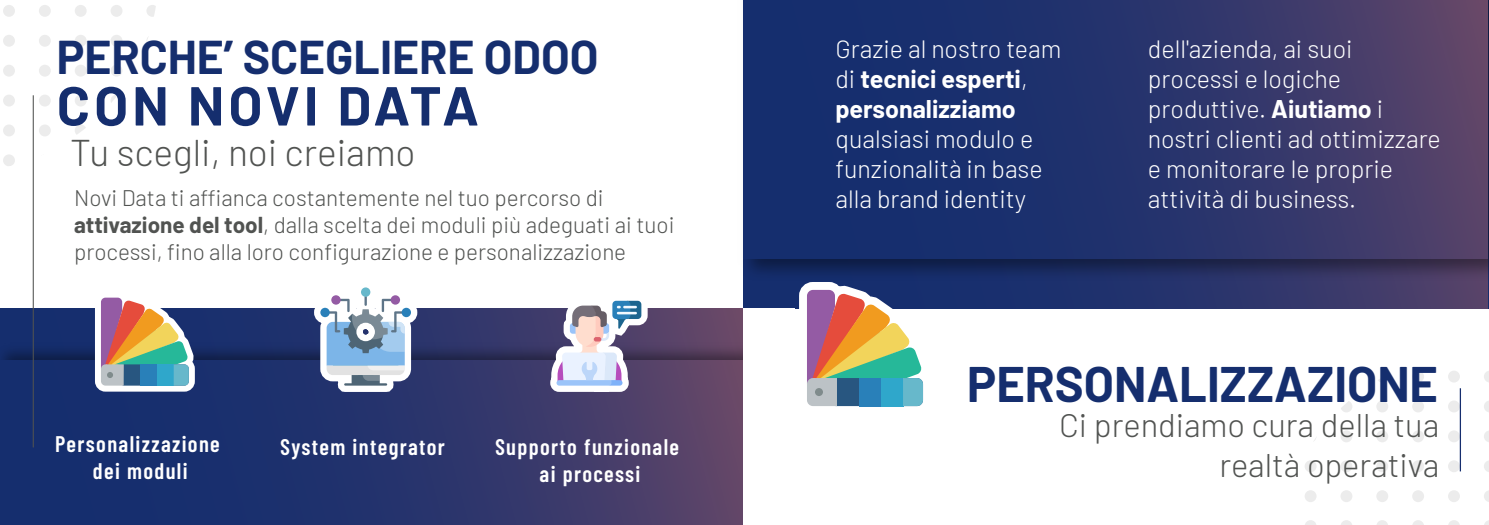
<style>
.page{position:relative;width:1489px;height:525px;background:#fff}
.page>*{position:absolute;margin:0;border:0;box-sizing:border-box;transform-origin:0 0}
.t1{font:700 54.75px "Barlow";letter-spacing:.065em;color:#152e6e}
.t2{font:700 48.75px "Barlow";color:#152e6e}
.t3{font:700 46.25px "Barlow";color:#152e6e}
.t4{font:300 37.12px "Barlow";color:#515351}
.t5{font:300 32.75px/39.2px "Barlow";color:#515351;text-align:right}
.t6{font:300 25px/30px "Barlow";color:#fff}
.t7{font:700 25px/30px "Barlow";color:#fff}
.t8{font:300 22.5px/27px "Barlow";color:#515351}
.t9{font:600 22.5px/27px "Barlow Condensed";letter-spacing:.06em;color:#fff;text-align:center}
.s1{font-weight:700}
.s2{font-weight:300}
</style>
<div class="page">
<div style="left:3px;top:5px;width:12px;height:12px;background:#ececec;border-radius:50%"></div>
<div style="left:39px;top:5px;width:12px;height:12px;background:#ececec;border-radius:50%"></div>
<div style="left:75px;top:5px;width:12px;height:12px;background:#ececec;border-radius:50%"></div>
<div style="left:111px;top:5px;width:12px;height:12px;background:#ececec;border-radius:50%"></div>
<svg style="left:146px;top:5px;width:12px;height:12px"></svg>
<div style="left:3px;top:35px;width:12px;height:12px;background:#ececec;border-radius:50%"></div>
<div style="left:39px;top:35px;width:12px;height:12px;background:#ececec;border-radius:50%"></div>
<div style="left:75px;top:35px;width:12px;height:12px;background:#ececec;border-radius:50%"></div>
<div style="left:111px;top:35px;width:12px;height:12px;background:#ececec;border-radius:50%"></div>
<div style="left:3px;top:65px;width:12px;height:12px;background:#ececec;border-radius:50%"></div>
<div style="left:39px;top:65px;width:12px;height:12px;background:#ececec;border-radius:50%"></div>
<div style="left:75px;top:65px;width:12px;height:12px;background:#ececec;border-radius:50%"></div>
<div style="left:111px;top:65px;width:12px;height:12px;background:#ececec;border-radius:50%"></div>
<div style="left:3px;top:94px;width:12px;height:12px;background:#ececec;border-radius:50%"></div>
<div style="left:39px;top:94px;width:12px;height:12px;background:#ececec;border-radius:50%"></div>
<div style="left:75px;top:94px;width:12px;height:12px;background:#ececec;border-radius:50%"></div>
<svg style="left:111px;top:94px;width:12px;height:12px"></svg>
<div style="left:3px;top:124px;width:12px;height:12px;background:#ececec;border-radius:50%"></div>
<div style="left:39px;top:124px;width:12px;height:12px;background:#ececec;border-radius:50%"></div>
<svg style="left:75px;top:124px;width:12px;height:12px"></svg>
<div style="left:3px;top:154px;width:12px;height:12px;background:#ececec;border-radius:50%"></div>
<svg style="left:1376px;top:370px;width:12px;height:12px"></svg>
<div style="left:1412px;top:370px;width:12px;height:12px;background:#ececec;border-radius:50%"></div>
<div style="left:1448px;top:370px;width:12px;height:12px;background:#ececec;border-radius:50%"></div>
<svg style="left:1484px;top:371px;width:4px;height:11px"></svg>
<svg style="left:1340px;top:400px;width:12px;height:12px"></svg>
<div style="left:1376px;top:400px;width:12px;height:12px;background:#ececec;border-radius:50%"></div>
<div style="left:1412px;top:400px;width:12px;height:12px;background:#ececec;border-radius:50%"></div>
<div style="left:1448px;top:400px;width:12px;height:12px;background:#ececec;border-radius:50%"></div>
<svg style="left:1484px;top:401px;width:4px;height:11px"></svg>
<div style="left:1340px;top:430px;width:12px;height:12px;background:#ececec;border-radius:50%"></div>
<div style="left:1376px;top:430px;width:12px;height:12px;background:#ececec;border-radius:50%"></div>
<div style="left:1412px;top:430px;width:12px;height:12px;background:#ececec;border-radius:50%"></div>
<div style="left:1448px;top:430px;width:12px;height:12px;background:#ececec;border-radius:50%"></div>
<svg style="left:1484px;top:431px;width:4px;height:11px"></svg>
<div style="left:1305px;top:460px;width:11px;height:12px;background:#ececec;border-radius:50%"></div>
<div style="left:1340px;top:460px;width:12px;height:12px;background:#ececec;border-radius:50%"></div>
<div style="left:1376px;top:460px;width:12px;height:12px;background:#ececec;border-radius:50%"></div>
<div style="left:1412px;top:460px;width:12px;height:12px;background:#ececec;border-radius:50%"></div>
<div style="left:1448px;top:460px;width:12px;height:12px;background:#ececec;border-radius:50%"></div>
<svg style="left:1484px;top:461px;width:4px;height:11px"></svg>
<div style="left:1305px;top:490px;width:11px;height:12px;background:#ececec;border-radius:50%"></div>
<div style="left:1340px;top:490px;width:12px;height:12px;background:#ececec;border-radius:50%"></div>
<div style="left:1376px;top:490px;width:12px;height:12px;background:#ececec;border-radius:50%"></div>
<div style="left:1412px;top:490px;width:12px;height:12px;background:#ececec;border-radius:50%"></div>
<div style="left:1448px;top:490px;width:12px;height:12px;background:#ececec;border-radius:50%"></div>
<svg style="left:1484px;top:491px;width:4px;height:11px"></svg>
<svg style="left:1305px;top:520px;width:11px;height:4px"></svg>
<svg style="left:1341px;top:520px;width:11px;height:4px"></svg>
<svg style="left:1377px;top:520px;width:11px;height:4px"></svg>
<svg style="left:1413px;top:520px;width:10px;height:4px"></svg>
<svg style="left:1449px;top:520px;width:10px;height:4px"></svg>
<svg style="left:0;top:308px;width:743px;height:30px;background:#31366b"></svg>
<svg style="left:744px;top:286px;width:744px;height:22px;background:#2c356c"></svg>
<img style="left:743px;top:0;width:745px;height:286px">
<svg style="left:744px;top:0;width:744px;height:258px;background:#2c356c"></svg>
<img style="left:0;top:338px;width:743px;height:23px">
<svg style="left:0;top:361px;width:743px;height:163px;background:#2e366c"></svg>
<svg style="left:89px;top:297px;width:112px;height:100px"></svg>
<svg style="left:791px;top:204px;width:148px;height:203px"></svg>
<svg style="left:807px;top:290px;width:116px;height:116px;background:#9c988b"></svg>
<div style="left:815px;top:388px;width:8px;height:8px;background:#7f8b8c;border-radius:50%"></div>
<div style="left:308px;top:308px;width:116px;height:216px;background:#23326d"></div>
<svg style="left:319px;top:287px;width:94px;height:115px"></svg>
<div style="left:402px;top:307px;width:9px;height:10px;background:#2980b9;border-radius:50%"></div>
<div style="left:391px;top:295px;width:9px;height:9px;background:#945ba4;border-radius:50%"></div>
<svg style="left:320px;top:307px;width:10px;height:10px"></svg>
<div style="left:331px;top:295px;width:10px;height:9px;background:#945ba4;border-radius:50%"></div>
<div style="left:361px;top:287px;width:9px;height:10px;background:#67b8cb;border-radius:50%"></div>
<svg style="left:544px;top:300px;width:110px;height:98px"></svg>
<hr style="left:1460px;top:388px;width:1px;height:83px;background:#152e6e">
<hr style="left:33px;top:95px;width:1px;height:352px;background:#515351">
<h3 class="t3" style="left:57px;top:23px;width:543px">PERCHE’ SCEGLIERE ODOO</h3>
<h1 class="t1" style="left:57px;top:65px;width:424px">CON NOVI DATA</h1>
<h3 class="t4" style="left:70px;top:126px;width:347px">Tu scegli, noi creiamo</h3>
<p class="t8" style="left:74px;top:183px;width:602px">Novi Data ti affianca costantemente nel tuo percorso di <span class="s1">attivazione del tool</span>, dalla scelta dei moduli più adeguati ai tuoi processi, fino alla loro configurazione e personalizzazione</p>
<p class="t9" style="left:55px;top:429px;width:166px">Personalizzazione dei moduli</p>
<p class="t9" style="left:280px;top:432px;width:166px">System integrator</p>
<p class="t9" style="left:495px;top:432px;width:186px">Supporto funzionale ai processi</p>
<p class="t7" style="left:835px;top:32px;width:227px"><span class="s2">Grazie al nostro team di</span> tecnici esperti<span class="s2">, </span>personalizziamo</p>
<p class="t6" style="left:835px;top:122px;width:209px">qualsiasi modulo e funzionalità in base alla brand identity</p>
<p class="t6" style="left:1148px;top:32px;width:294px">dell'azienda, ai suoi processi e logiche produttive. <span class="s1">Aiutiamo</span> i nostri clienti ad ottimizzare e monitorare le proprie attività di business.</p>
<h2 class="t2" style="left:967px;top:348px;width:472px">PERSONALIZZAZIONE</h2>
<h3 class="t5" style="left:1059px;top:403px;width:382px">Ci prendiamo cura della tua realtà operativa</h3>
</div>
